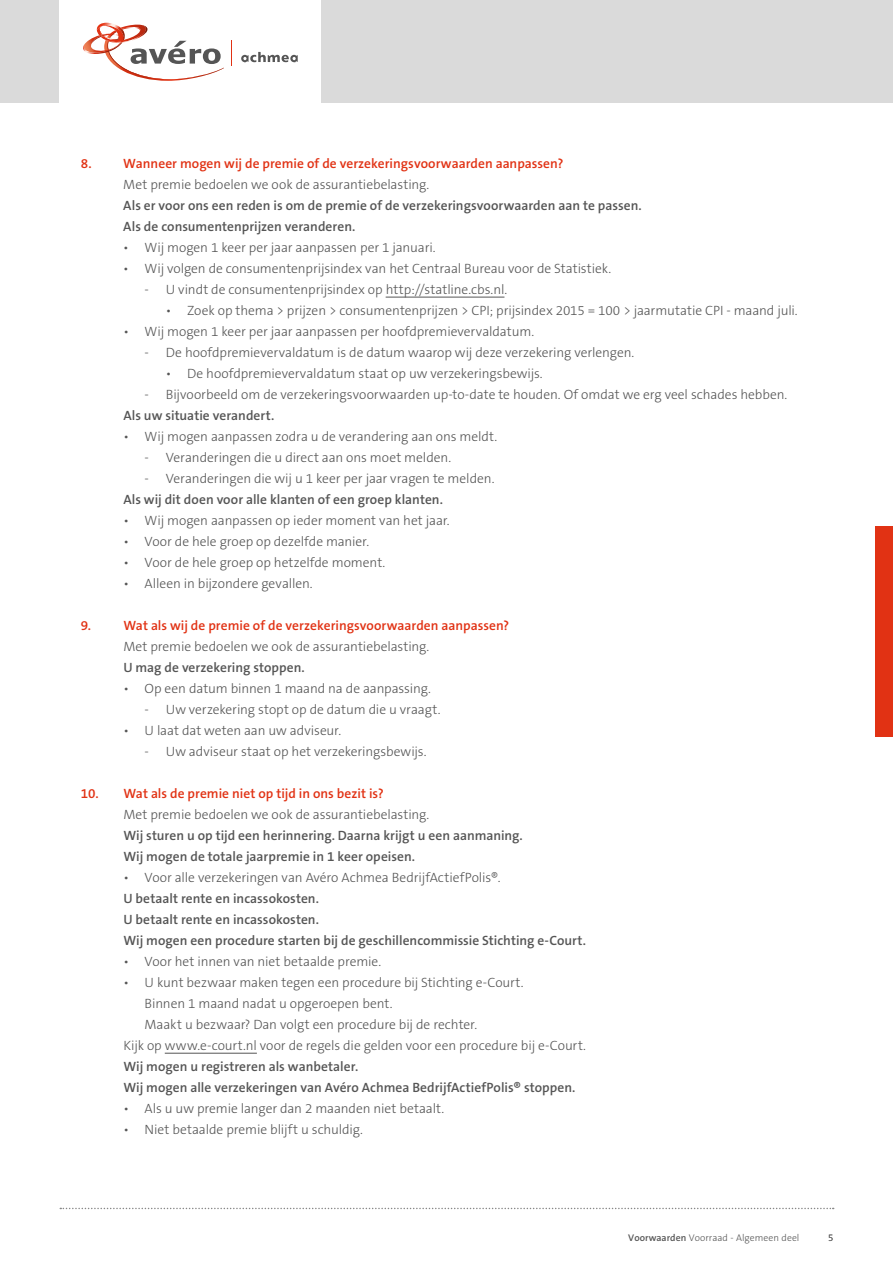
<style>
.page{position:relative;width:893px;height:1263px;background:#fff}
.page>*{position:absolute;margin:0;border:0;box-sizing:border-box;transform-origin:0 0}
.t1{font:300 13.5px "The Sans B3";letter-spacing:-.005em;color:#555}
.t2{font:600 13.5px/21px "The Sans B6";letter-spacing:.005em;color:#555}
.t3{font:600 13.5px "The Sans B6";color:#e13214}
.t4{font:300 9.75px "The Sans B3";letter-spacing:.005em;color:#555}
.s1{font-family:"The Sans B6";font-weight:600}
</style>
<div class="page">
<div style="left:0;top:0;width:893px;height:103px;background:#dadada"></div>
<div style="left:60px;top:0;width:261px;height:103px;background:#fff"></div>
<svg style="left:241px;top:52px;width:57px;height:10px"></svg>
<svg style="left:83px;top:22px;width:141px;height:59px"></svg>
<svg style="left:231px;top:41px;width:1px;height:25px"></svg>
<svg style="left:60px;top:1208px;width:774px;height:1px"></svg>
<hr style="left:386px;top:297px;width:118px;height:1px;background:#555">
<hr style="left:165px;top:1053px;width:92px;height:1px;background:#555">
<div style="left:876px;top:526px;width:17px;height:211px;background:#e13214"></div>
<p class="t3" style="left:81px;top:156px;width:484px">8. Wanneer mogen wij de premie of de verzekeringsvoorwaarden aanpassen?</p>
<p class="t1" style="left:123px;top:178px;width:307px">Met premie bedoelen we ook de assurantiebelasting.</p>
<p class="t2" style="left:123px;top:196px;width:520px">Als er voor ons een reden is om de premie of de verzekeringsvoorwaarden aan te passen.<br>Als de consumentenprijzen veranderen.</p>
<p class="t1" style="left:123px;top:241px;width:314px">• Wij mogen 1 keer per jaar aanpassen per 1 januari.</p>
<p class="t1" style="left:123px;top:262px;width:489px">• Wij volgen de consumentenprijsindex van het Centraal Bureau voor de Statistiek.</p>
<p class="t1" style="left:145px;top:283px;width:364px">- U vindt de consumentenprijsindex op http://statline.cbs.nl.</p>
<p class="t1" style="left:166px;top:304px;width:633px">• Zoek op thema &gt; prijzen &gt; consumentenprijzen &gt; CPI; prijsindex 2015 = 100 &gt; jaarmutatie CPI - maand juli.</p>
<p class="t1" style="left:123px;top:325px;width:412px">• Wij mogen 1 keer per jaar aanpassen per hoofdpremievervaldatum.</p>
<p class="t1" style="left:145px;top:346px;width:491px">- De hoofdpremievervaldatum is de datum waarop wij deze verzekering verlengen.</p>
<p class="t1" style="left:166px;top:367px;width:378px">• De hoofdpremievervaldatum staat op uw verzekeringsbewijs.</p>
<p class="t1" style="left:145px;top:388px;width:644px">- Bijvoorbeeld om de verzekeringsvoorwaarden up-to-date te houden. Of omdat we erg veel schades hebben.</p>
<p class="t2" style="left:123px;top:406px;width:152px">Als uw situatie verandert.</p>
<p class="t1" style="left:123px;top:430px;width:375px">• Wij mogen aanpassen zodra u de verandering aan ons meldt.</p>
<p class="t1" style="left:145px;top:451px;width:308px">- Veranderingen die u direct aan ons moet melden.</p>
<p class="t1" style="left:145px;top:472px;width:351px">- Veranderingen die wij u 1 keer per jaar vragen te melden.</p>
<p class="t2" style="left:123px;top:490px;width:321px">Als wij dit doen voor alle klanten of een groep klanten.</p>
<p class="t1" style="left:123px;top:514px;width:328px">• Wij mogen aanpassen op ieder moment van het jaar.</p>
<p class="t1" style="left:123px;top:535px;width:247px">• Voor de hele groep op dezelfde manier.</p>
<p class="t1" style="left:123px;top:556px;width:264px">• Voor de hele groep op hetzelfde moment.</p>
<p class="t1" style="left:123px;top:577px;width:191px">• Alleen in bijzondere gevallen.</p>
<p class="t3" style="left:81px;top:619px;width:430px">9. Wat als wij de premie of de verzekeringsvoorwaarden aanpassen?</p>
<p class="t1" style="left:123px;top:640px;width:307px">Met premie bedoelen we ook de assurantiebelasting.</p>
<p class="t2" style="left:123px;top:658px;width:183px">U mag de verzekering stoppen.</p>
<p class="t1" style="left:123px;top:682px;width:309px">• Op een datum binnen 1 maand na de aanpassing.</p>
<p class="t1" style="left:145px;top:703px;width:297px">- Uw verzekering stopt op de datum die u vraagt.</p>
<p class="t1" style="left:123px;top:724px;width:219px">• U laat dat weten aan uw adviseur.</p>
<p class="t1" style="left:145px;top:745px;width:283px">- Uw adviseur staat op het verzekeringsbewijs.</p>
<p class="t3" style="left:81px;top:787px;width:304px">10. Wat als de premie niet op tijd in ons bezit is?</p>
<p class="t1" style="left:123px;top:808px;width:307px">Met premie bedoelen we ook de assurantiebelasting.</p>
<p class="t2" style="left:123px;top:826px;width:401px">Wij sturen u op tijd een herinnering. Daarna krijgt u een aanmaning.<br>Wij mogen de totale jaarpremie in 1 keer opeisen.</p>
<p class="t1" style="left:123px;top:871px;width:379px">• Voor alle verzekeringen van Avéro Achmea BedrijfActiefPolis®.</p>
<p class="t2" style="left:123px;top:889px;width:464px">U betaalt rente en incassokosten.<br>U betaalt rente en incassokosten.<br>Wij mogen een procedure starten bij de geschillencommissie Stichting e-Court.</p>
<p class="t1" style="left:123px;top:955px;width:259px">• Voor het innen van niet betaalde premie.</p>
<p class="t1" style="left:123px;top:976px;width:402px">• U kunt bezwaar maken tegen een procedure bij Stichting e-Court.</p>
<p class="t1" style="left:145px;top:997px;width:249px">Binnen 1 maand nadat u opgeroepen bent.</p>
<p class="t1" style="left:145px;top:1018px;width:334px">Maakt u bezwaar? Dan volgt een procedure bij de rechter.</p>
<p class="t1" style="left:123px;top:1039px;width:464px">Kijk op www.e-court.nl voor de regels die gelden voor een procedure bij e-Court.</p>
<p class="t2" style="left:123px;top:1057px;width:454px">Wij mogen u registreren als wanbetaler.<br>Wij mogen alle verzekeringen van Avéro Achmea BedrijfActiefPolis® stoppen.</p>
<p class="t1" style="left:123px;top:1102px;width:322px">• Als u uw premie langer dan 2 maanden niet betaalt.</p>
<p class="t1" style="left:123px;top:1123px;width:241px">• Niet betaalde premie blijft u schuldig.</p>
<p class="t4" style="left:628px;top:1233px;width:173px"><span class="s1">Voorwaarden</span> Voorraad - Algemeen deel</p>
<p class="t4" style="left:828px;top:1233px;width:7px">5</p>
</div>
